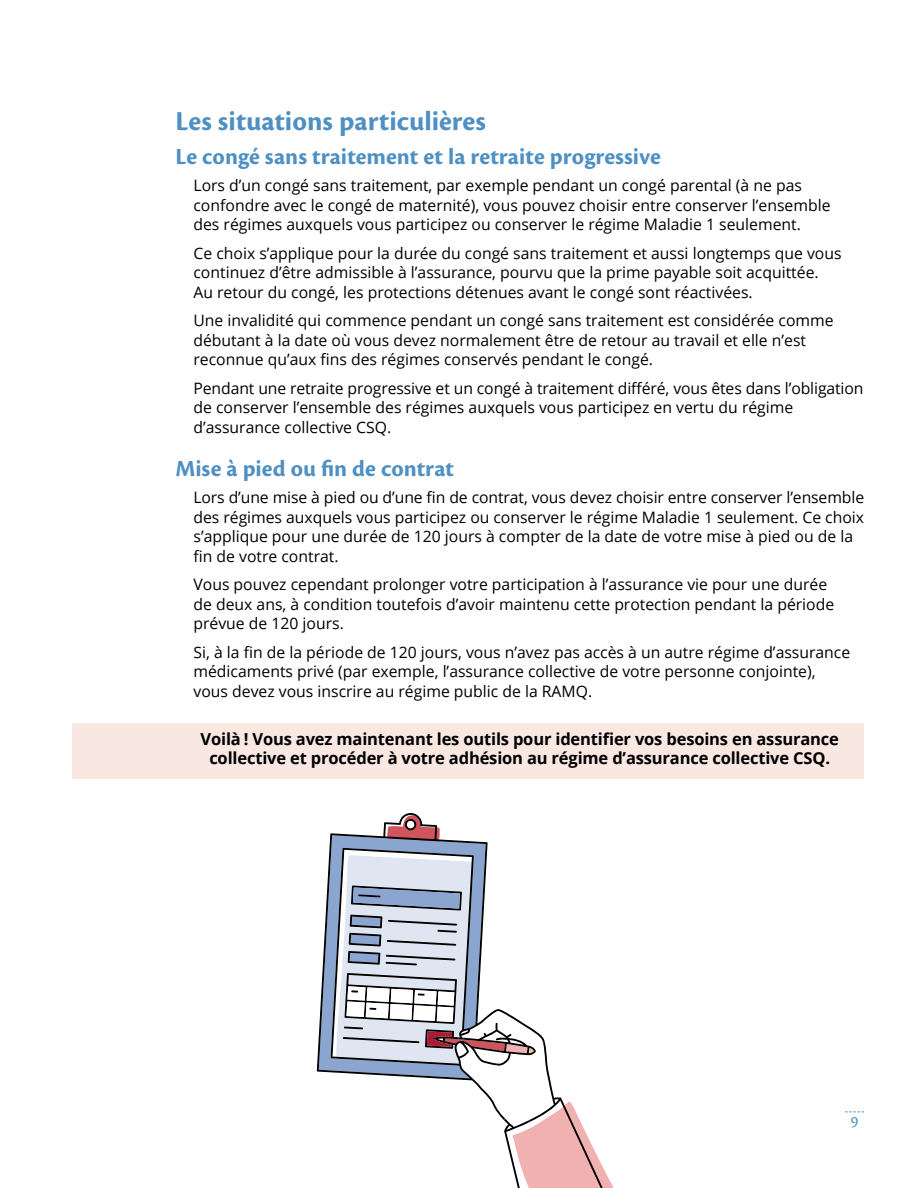
<style>
.page{position:relative;width:918px;height:1188px;background:#fff}
.page>*{position:absolute;margin:0;border:0;box-sizing:border-box;transform-origin:0 0}
.t1{font:700 28.5px "Cronos Pro";letter-spacing:.005em;color:#4f90c3}
.t2{font:700 24px "Cronos Pro";letter-spacing:.005em;color:#4f90c3}
.t3{font:700 16.5px/19.5px "Open Sans";letter-spacing:-.01em;color:#000;text-align:center}
.t4{font:16.5px "Cronos Pro";color:#4f90c3}
.t5{font:15.75px/19.5px "Open Sans";color:#000}
</style>
<div class="page">
<svg style="left:845px;top:1112px;width:19px;height:1px"></svg>
<div style="left:72px;top:723px;width:792px;height:56px;background:#f9e7e2"></div>
<svg style="left:319px;top:815px;width:295px;height:373px"></svg>
<h1 class="t1" style="left:176px;top:105px;width:312px">Les situations particulières</h1>
<h2 class="t2" style="left:176px;top:143px;width:487px">Le congé sans traitement et la retraite progressive</h2>
<p class="t5" style="left:194px;top:175px;width:639px">Lors d’un congé sans traitement, par exemple pendant un congé parental (à ne pas confondre avec le congé de maternité), vous pouvez choisir entre conserver l’ensemble des régimes auxquels vous participez ou conserver le régime Maladie 1 seulement.</p>
<p class="t5" style="left:194px;top:243px;width:650px">Ce choix s’applique pour la durée du congé sans traitement et aussi longtemps que vous continuez d’être admissible à l’assurance, pourvu que la prime payable soit acquittée.<br>Au retour du congé, les protections détenues avant le congé sont réactivées.</p>
<p class="t5" style="left:194px;top:310px;width:642px">Une invalidité qui commence pendant un congé sans traitement est considérée comme débutant à la date où vous devez normalement être de retour au travail et elle n’est reconnue qu’aux fins des régimes conservés pendant le congé.</p>
<p class="t5" style="left:194px;top:378px;width:672px">Pendant une retraite progressive et un congé à traitement différé, vous êtes dans l’obligation de conserver l’ensemble des régimes auxquels vous participez en vertu du régime d’assurance collective CSQ.</p>
<h2 class="t2" style="left:176px;top:455px;width:280px">Mise à pied ou fin de contrat</h2>
<p class="t5" style="left:194px;top:487px;width:672px">Lors d’une mise à pied ou d’une fin de contrat, vous devez choisir entre conserver l’ensemble des régimes auxquels vous participez ou conserver le régime Maladie 1 seulement. Ce choix s’applique pour une durée de 120 jours à compter de la date de votre mise à pied ou de la fin de votre contrat.</p>
<p class="t5" style="left:194px;top:574px;width:642px">Vous pouvez cependant prolonger votre participation à l’assurance vie pour une durée de deux ans, à condition toutefois d’avoir maintenu cette protection pendant la période prévue de 120 jours.</p>
<p class="t5" style="left:194px;top:642px;width:658px">Si, à la fin de la période de 120 jours, vous n’avez pas accès à un autre régime d’assurance médicaments privé (par exemple, l’assurance collective de votre personne conjointe), vous devez vous inscrire au régime public de la RAMQ.</p>
<p class="t3" style="left:201px;top:728px;width:640px">Voilà ! Vous avez maintenant les outils pour identifier vos besoins en assurance collective et procéder à votre adhésion au régime d’assurance collective CSQ.</p>
<p class="t4" style="left:851px;top:1112px;width:9px">9</p>
</div>
